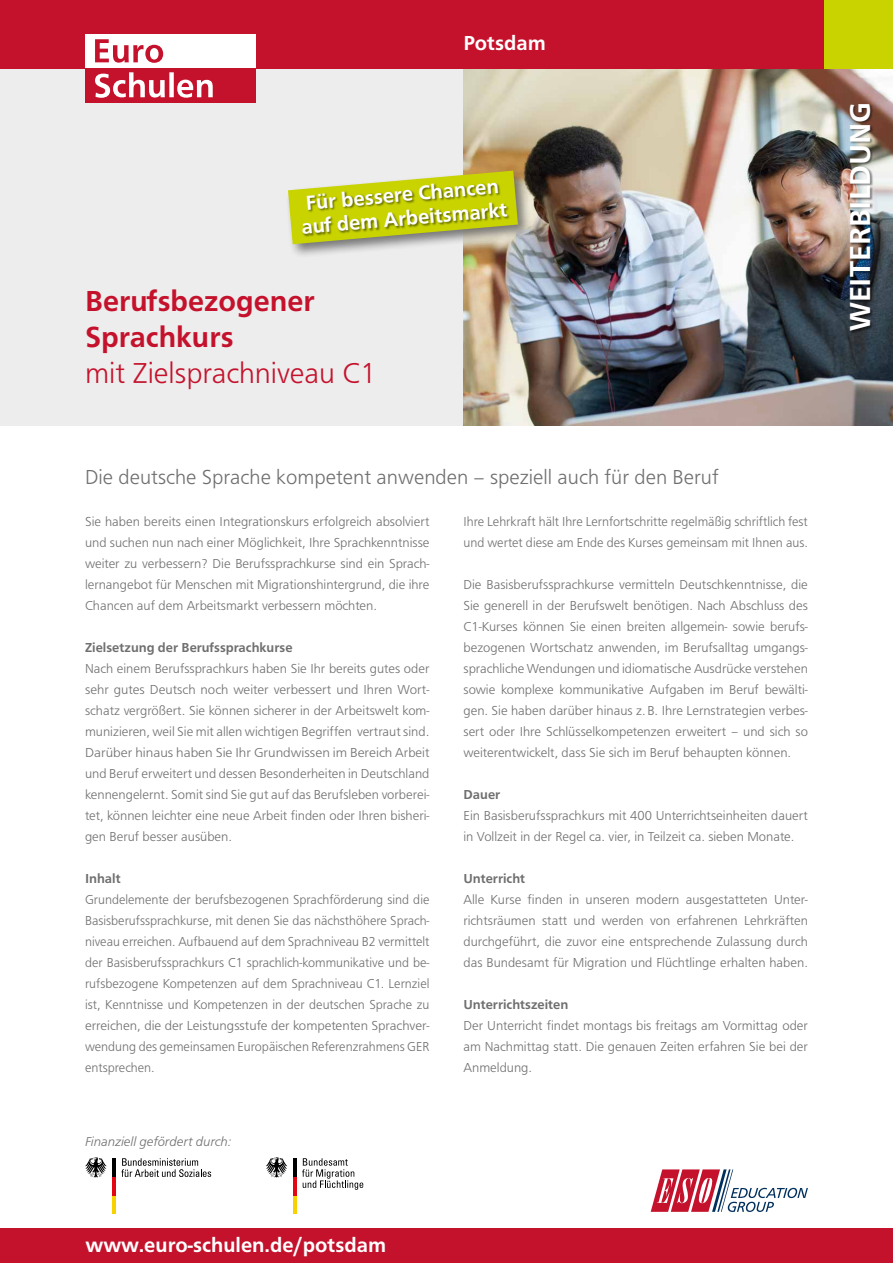
<style>
.page{position:relative;width:893px;height:1263px;background:#fff}
.page>*{position:absolute;margin:0;border:0;box-sizing:border-box;transform-origin:0 0}
.t1{font:700 30px/36px "Front Page";color:#c5122c}
.t2{font:300 30px "Front Page";color:#c5122c}
.t3{font:700 30px "Front Page";letter-spacing:-.005em;color:#fff}
.t4{font:700 21px/24px "Front Page";color:#fff;text-align:center}
.t5{font:300 21px "Front Page";color:#706f6f}
.t6{font:300 13.5px/21px "Front Page";color:#706f6f;text-align:justify}
.t7{font:700 13.5px "Front Page";color:#706f6f}
.t8{font:italic 300 13.5px "Front Page";color:#706f6f}
</style>
<div class="page">
<div style="left:0;top:68px;width:463px;height:357px;background:#ededed"></div>
<img style="left:463px;top:68px;width:430px;height:357px">
<div style="left:0;top:0;width:825px;height:68px;background:#c5122c"></div>
<div style="left:85px;top:34px;width:170px;height:34px;background:#fff"></div>
<div style="left:85px;top:68px;width:170px;height:34px;background:#c5122c"></div>
<svg style="left:95px;top:39px;width:68px;height:24px"></svg>
<svg style="left:95px;top:72px;width:118px;height:26px"></svg>
<div style="left:825px;top:0;width:68px;height:68px;background:#c8d300"></div>
<div style="left:285px;top:168px;width:248px;height:91px;background:#000;opacity:.5"></div>
<svg style="left:288px;top:171px;width:230px;height:73px"></svg>
<div style="left:302px;top:183px;width:209px;height:54px;background:#000;opacity:.5"></div>
<div style="left:849px;top:104px;width:25px;height:230px;background:#000;opacity:.5"></div>
<div style="left:0;top:1229px;width:893px;height:34px;background:#c5122c"></div>
<svg style="left:651px;top:1169px;width:157px;height:43px"></svg>
<hr style="left:112px;top:1195px;width:4px;height:19px;background:#f8d200">
<hr style="left:112px;top:1177px;width:4px;height:18px;background:#e30613">
<hr style="left:112px;top:1158px;width:4px;height:19px;background:#000">
<svg style="left:85px;top:1157px;width:22px;height:20px"></svg>
<svg style="left:121px;top:1158px;width:90px;height:19px"></svg>
<hr style="left:293px;top:1195px;width:3px;height:19px;background:#f8d200">
<hr style="left:293px;top:1177px;width:3px;height:18px;background:#e30613">
<hr style="left:293px;top:1158px;width:3px;height:19px;background:#000">
<svg style="left:266px;top:1157px;width:21px;height:20px"></svg>
<svg style="left:302px;top:1158px;width:61px;height:32px"></svg>
<h2 class="t4" style="left:463px;top:31px;width:84px">Potsdam</h2>
<h2 class="t4" style="left:298px;top:191px;width:208px;rotate:-5deg">Für bessere Chancen auf dem Arbeitsmarkt</h2>
<h1 class="t1" style="left:85px;top:283px;width:231px">Berufsbezogener<br>Sprachkurs</h1>
<h1 class="t2" style="left:85px;top:356px;width:293px">mit Zielsprachniveau C1</h1>
<h2 class="t5" style="left:85px;top:465px;width:635px">Die deutsche Sprache kompetent anwenden – speziell auch für den Beruf</h2>
<p class="t6" style="left:85px;top:511px;width:346px">Sie haben bereits einen Integrationskurs erfolgreich absolviert und suchen nun nach einer Möglichkeit, Ihre Sprachkenntnisse weiter zu verbessern? Die Berufssprachkurse sind ein Sprach&shy;lernangebot für Menschen mit Migrationshintergrund, die ihre Chancen auf dem Arbeitsmarkt verbessern möchten.</p>
<p class="t7" style="left:85px;top:639px;width:209px">Zielsetzung der Berufssprachkurse</p>
<p class="t6" style="left:85px;top:658px;width:346px">Nach einem Berufssprachkurs haben Sie Ihr bereits gutes oder sehr gutes Deutsch noch weiter verbessert und Ihren Wort&shy;schatz vergrößert. Sie können sicherer in der Arbeitswelt kom&shy;munizieren, weil Sie mit allen wichtigen Begriffen vertraut sind.<br>Darüber hinaus haben Sie Ihr Grundwissen im Bereich Arbeit und Beruf erweitert und dessen Besonderheiten in Deutschland kennengelernt. Somit sind Sie gut auf das Berufsleben vorberei&shy;tet, können leichter eine neue Arbeit finden oder Ihren bisheri&shy;gen Beruf besser ausüben.</p>
<p class="t7" style="left:85px;top:870px;width:37px">Inhalt</p>
<p class="t6" style="left:85px;top:889px;width:346px">Grundelemente der berufsbezogenen Sprachförderung sind die Basisberufssprachkurse, mit denen Sie das nächsthöhere Sprach&shy;niveau erreichen. Aufbauend auf dem Sprachniveau B2 vermittelt der Basisberufssprachkurs C1 sprachlich-kommunikative und be&shy;rufsbezogene Kompetenzen auf dem Sprachniveau C1. Lernziel ist, Kenntnisse und Kompetenzen in der deutschen Sprache zu erreichen, die der Leistungsstufe der kompetenten Sprachver&shy;wendung des gemeinsamen Europäischen Referenzrahmens GER entsprechen.</p>
<p class="t6" style="left:463px;top:511px;width:346px">Ihre Lehrkraft hält Ihre Lernfortschritte regelmäßig schriftlich fest und wertet diese am Ende des Kurses gemeinsam mit Ihnen aus.</p>
<p class="t6" style="left:463px;top:574px;width:346px">Die Basisberufssprachkurse vermitteln Deutschkenntnisse, die Sie generell in der Berufswelt benötigen. Nach Abschluss des C1-Kurses können Sie einen breiten allgemein- sowie berufs&shy;bezogenen Wortschatz anwenden, im Berufsalltag umgangs&shy;sprachliche Wendungen und idiomatische Ausdrücke verstehen sowie komplexe kommunikative Aufgaben im Beruf bewälti&shy;gen. Sie haben darüber hinaus z.B. Ihre Lernstrategien verbes&shy;sert oder Ihre Schlüsselkompetenzen erweitert – und sich so weiterentwickelt, dass Sie sich im Beruf behaupten können.</p>
<p class="t7" style="left:463px;top:786px;width:38px">Dauer</p>
<p class="t6" style="left:463px;top:805px;width:346px">Ein Basisberufssprachkurs mit 400 Unterrichtseinheiten dauert in Vollzeit in der Regel ca. vier, in Teilzeit ca. sieben Monate.</p>
<p class="t7" style="left:463px;top:870px;width:63px">Unterricht</p>
<p class="t6" style="left:463px;top:889px;width:346px">Alle Kurse finden in unseren modern ausgestatteten Unter&shy;richtsräumen statt und werden von erfahrenen Lehrkräften durchgeführt, die zuvor eine entsprechende Zulassung durch das Bundesamt für Migration und Flüchtlinge erhalten haben.</p>
<p class="t7" style="left:463px;top:996px;width:106px">Unterrichtszeiten</p>
<p class="t6" style="left:463px;top:1015px;width:346px">Der Unterricht findet montags bis freitags am Vormittag oder am Nachmittag statt. Die genauen Zeiten erfahren Sie bei der Anmeldung.</p>
<p class="t8" style="left:85px;top:1133px;width:148px">Finanziell gefördert durch:</p>
<h2 class="t4" style="left:85px;top:1233px;width:302px">www.euro-schulen.de/potsdam</h2>
<h1 class="t3" style="left:843px;top:331px;width:231px;rotate:-90deg">WEITERBILDUNG</h1>
</div>
